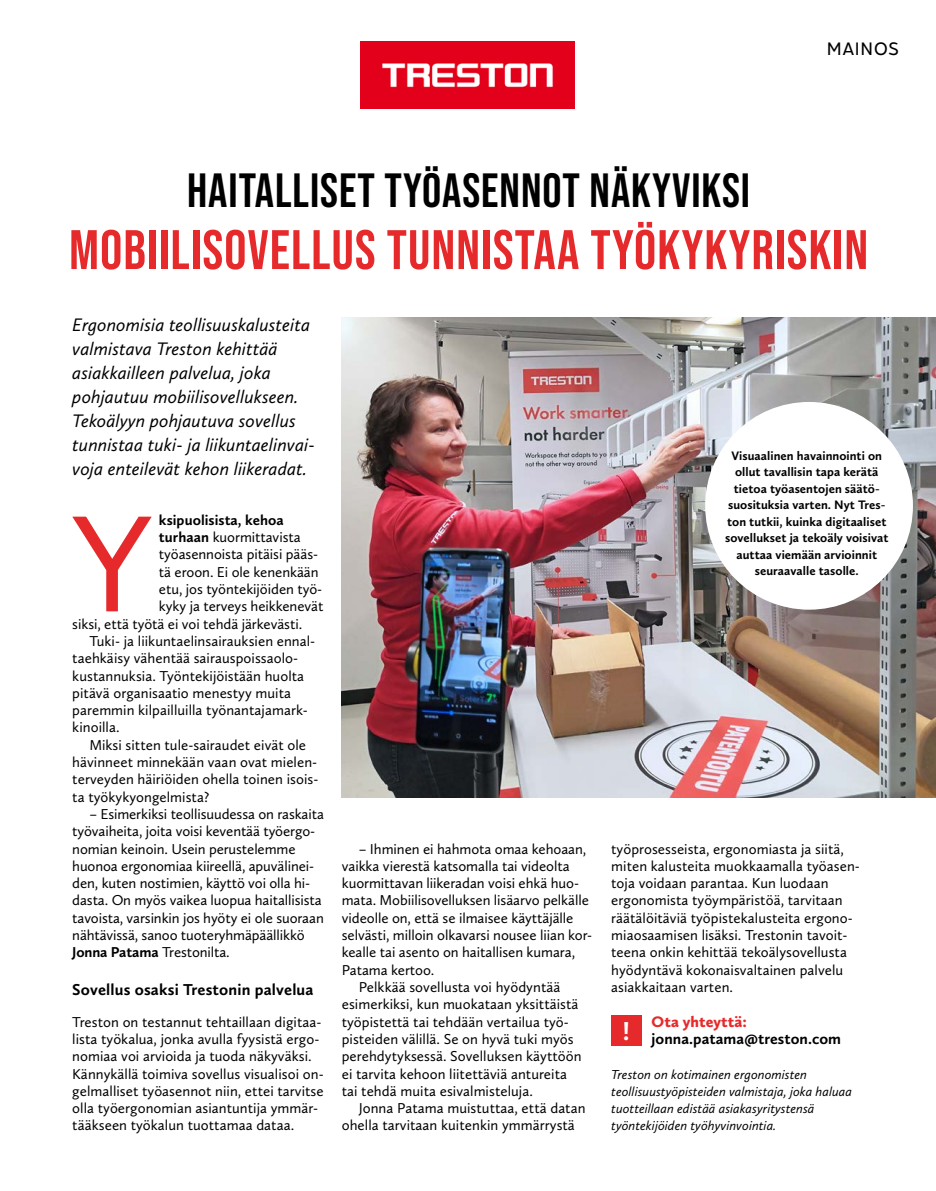
<style>
.page{position:relative;width:936px;height:1191px;background:#fff}
.page>*{position:absolute;margin:0;border:0;box-sizing:border-box;transform-origin:0 0}
.t1{font:141.9px "Calluna Sans";color:#e62a2b}
.t2{font:55.5px "Bebas Neue";letter-spacing:.02em;color:#e62a2b}
.t3{font:48px "Bebas Neue";letter-spacing:.02em;color:#000}
.t4{font:700 26.4px "Calluna Sans";color:#fff}
.t5{font:italic 18.75px/24px "Calluna Sans";letter-spacing:.005em;color:#000}
.t6{font:500 18.75px "Hartwell";letter-spacing:.04em;color:#000}
.t7{font:700 16.35px "Calluna Sans";letter-spacing:.01em;color:#000}
.t8{font:700 15.75px "Calluna Sans";letter-spacing:.005em;color:#000}
.t9{font:900 15.75px "Calluna Sans";letter-spacing:.005em;color:#e62a2b}
.t10{font:14.85px/17.2px "Calluna Sans";letter-spacing:.005em;color:#000}
.t11{font:700 14.85px "Calluna Sans";letter-spacing:.005em;color:#000}
.t12{font:italic 13.5px/17.2px "Calluna Sans";letter-spacing:.005em;color:#000}
.t13{font:700 12.75px/16.5px "Calluna Sans";letter-spacing:.005em;color:#000;text-align:center}
.s1{font-weight:700}
</style>
<div class="page">
<img style="left:360px;top:41px;width:214px;height:68px">
<img style="left:342px;top:317px;width:593px;height:480px">
<div style="left:705px;top:402px;width:207px;height:207px;background:#fff;border-radius:50%"></div>
<div style="left:611px;top:1015px;width:30px;height:31px;background:#e62a2b"></div>
<p class="t6" style="left:826px;top:38px;width:73px">MAINOS</p>
<h3 class="t3" style="left:187px;top:163px;width:564px">HAITALLISET TYÖASENNOT NÄKYVIKSI</h3>
<h2 class="t2" style="left:69px;top:218px;width:800px">MOBIILISOVELLUS TUNNISTAA TYÖKYKYRISKIN</h2>
<p class="t5" style="left:72px;top:313px;width:244px">Ergonomisia teollisuuskalusteita valmistava Treston kehittää asiakkailleen palvelua, joka pohjautuu mobiilisovellukseen.<br>Tekoälyyn pohjautuva sovellus tunnistaa tuki- ja liikuntaelinvai&shy;voja enteilevät kehon liikeradat.</p>
<h1 class="t1" style="left:71px;top:478px;width:83px">Y</h1>
<p class="t11" style="left:159px;top:510px;width:126px">ksipuolisista, kehoa</p>
<p class="t10" style="left:159px;top:528px;width:143px"><span class="s1">turhaan</span> kuormittavista</p>
<p class="t10" style="left:159px;top:545px;width:161px">työasennoista pitäisi pääs-</p>
<p class="t10" style="left:159px;top:563px;width:161px">tä eroon. Ei ole kenenkään</p>
<p class="t10" style="left:159px;top:580px;width:165px">etu, jos työntekijöiden työ-</p>
<p class="t10" style="left:159px;top:597px;width:166px">kyky ja terveys heikkenevät</p>
<p class="t10" style="left:72px;top:615px;width:231px">siksi, että työtä ei voi tehdä järkevästi.</p>
<p class="t10" style="left:89px;top:632px;width:227px">Tuki- ja liikuntaelinsairauksien ennal-</p>
<p class="t10" style="left:72px;top:649px;width:227px">taehkäisy vähentää sairauspoissaolo-</p>
<p class="t10" style="left:72px;top:667px;width:233px">kustannuksia. Työntekijöistään huolta</p>
<p class="t10" style="left:72px;top:684px;width:220px">pitävä organisaatio menestyy muita</p>
<p class="t10" style="left:72px;top:701px;width:237px">paremmin kilpailluilla työnantajamark-</p>
<p class="t10" style="left:72px;top:718px;width:49px">kinoilla.</p>
<p class="t10" style="left:89px;top:736px;width:218px">Miksi sitten tule-sairaudet eivät ole</p>
<p class="t10" style="left:72px;top:753px;width:246px">hävinneet minnekään vaan ovat mielen-</p>
<p class="t10" style="left:72px;top:770px;width:247px">terveyden häiriöiden ohella toinen isois-</p>
<p class="t10" style="left:72px;top:788px;width:138px">ta työkykyongelmista?</p>
<p class="t10" style="left:72px;top:805px;width:253px;text-indent:17px">– Esimerkiksi teollisuudessa on raskaita työvaiheita, joita voisi keventää työergo&shy;nomian keinoin. Usein perustelemme huonoa ergonomiaa kiireellä, apuvälinei&shy;den, kuten nostimien, käyttö voi olla hi&shy;dasta. On myös vaikea luopua haitallisista tavoista, varsinkin jos hyöty ei ole suoraan nähtävissä, sanoo tuoteryhmäpäällikkö <span class="s1">Jonna Patama</span> Trestonilta.</p>
<p class="t7" style="left:72px;top:979px;width:243px">Sovellus osaksi Trestonin palvelua</p>
<p class="t10" style="left:72px;top:1012px;width:253px">Treston on testannut tehtaillaan digitaa&shy;lista työkalua, jonka avulla fyysistä ergo&shy;nomiaa voi arvioida ja tuoda näkyväksi.<br>Kännykällä toimiva sovellus visualisoi on&shy;gelmalliset työasennot niin, ettei tarvitse olla työergonomian asiantuntija ymmär&shy;tääkseen työkalun tuottamaa dataa.</p>
<p class="t10" style="left:359px;top:839px;width:229px">– Ihminen ei hahmota omaa kehoaan,</p>
<p class="t10" style="left:342px;top:857px;width:229px">vaikka vierestä katsomalla tai videolta</p>
<p class="t10" style="left:342px;top:874px;width:239px">kuormittavan liikeradan voisi ehkä huo-</p>
<p class="t10" style="left:342px;top:891px;width:249px">mata. Mobiilisovelluksen lisäarvo pelkälle</p>
<p class="t10" style="left:342px;top:909px;width:233px">videolle on, että se ilmaisee käyttäjälle</p>
<p class="t10" style="left:342px;top:926px;width:252px">selvästi, milloin olkavarsi nousee liian kor-</p>
<p class="t10" style="left:342px;top:943px;width:235px">kealle tai asento on haitallisen kumara,</p>
<p class="t10" style="left:342px;top:961px;width:94px">Patama kertoo.</p>
<p class="t10" style="left:359px;top:978px;width:203px">Pelkkää sovellusta voi hyödyntää</p>
<p class="t10" style="left:342px;top:995px;width:238px">esimerkiksi, kun muokataan yksittäistä</p>
<p class="t10" style="left:342px;top:1012px;width:228px">työpistettä tai tehdään vertailua työ-</p>
<p class="t10" style="left:342px;top:1030px;width:233px">pisteiden välillä. Se on hyvä tuki myös</p>
<p class="t10" style="left:342px;top:1047px;width:241px">perehdytyksessä. Sovelluksen käyttöön</p>
<p class="t10" style="left:342px;top:1064px;width:227px">ei tarvita kehoon liitettäviä antureita</p>
<p class="t10" style="left:342px;top:1082px;width:193px">tai tehdä muita esivalmisteluja.</p>
<p class="t10" style="left:359px;top:1099px;width:228px">Jonna Patama muistuttaa, että datan</p>
<p class="t10" style="left:342px;top:1116px;width:235px">ohella tarvitaan kuitenkin ymmärrystä</p>
<p class="t13" style="left:725px;top:447px;width:165px">Visuaalinen havainnointi on ollut tavallisin tapa kerätä tietoa työasentojen säätö&shy;suosituksia varten. Nyt Tres&shy;ton tutkii, kuinka digitaaliset sovellukset ja tekoäly voisivat auttaa viemään arvioinnit seuraavalle tasolle.</p>
<p class="t10" style="left:611px;top:839px;width:250px">työprosesseista, ergonomiasta ja siitä, miten kalusteita muokkaamalla työasen&shy;toja voidaan parantaa. Kun luodaan ergonomista työympäristöä, tarvitaan räätälöitäviä työpistekalusteita ergono&shy;miaosaamisen lisäksi. Trestonin tavoit&shy;teena onkin kehittää tekoälysovellusta hyödyntävä kokonaisvaltainen palvelu asiakkaitaan varten.</p>
<p class="t9" style="left:651px;top:1011px;width:97px">Ota yhteyttä:</p>
<p class="t8" style="left:651px;top:1028px;width:191px">jonna.patama@treston.com</p>
<p class="t12" style="left:611px;top:1065px;width:242px">Treston on kotimainen ergonomisten teollisuustyöpisteiden valmistaja, joka haluaa tuotteillaan edistää asiakasyritystensä työntekijöiden työhyvinvointia.</p>
<h3 class="t4" style="left:622px;top:1014px;width:9px">!</h3>
</div>
